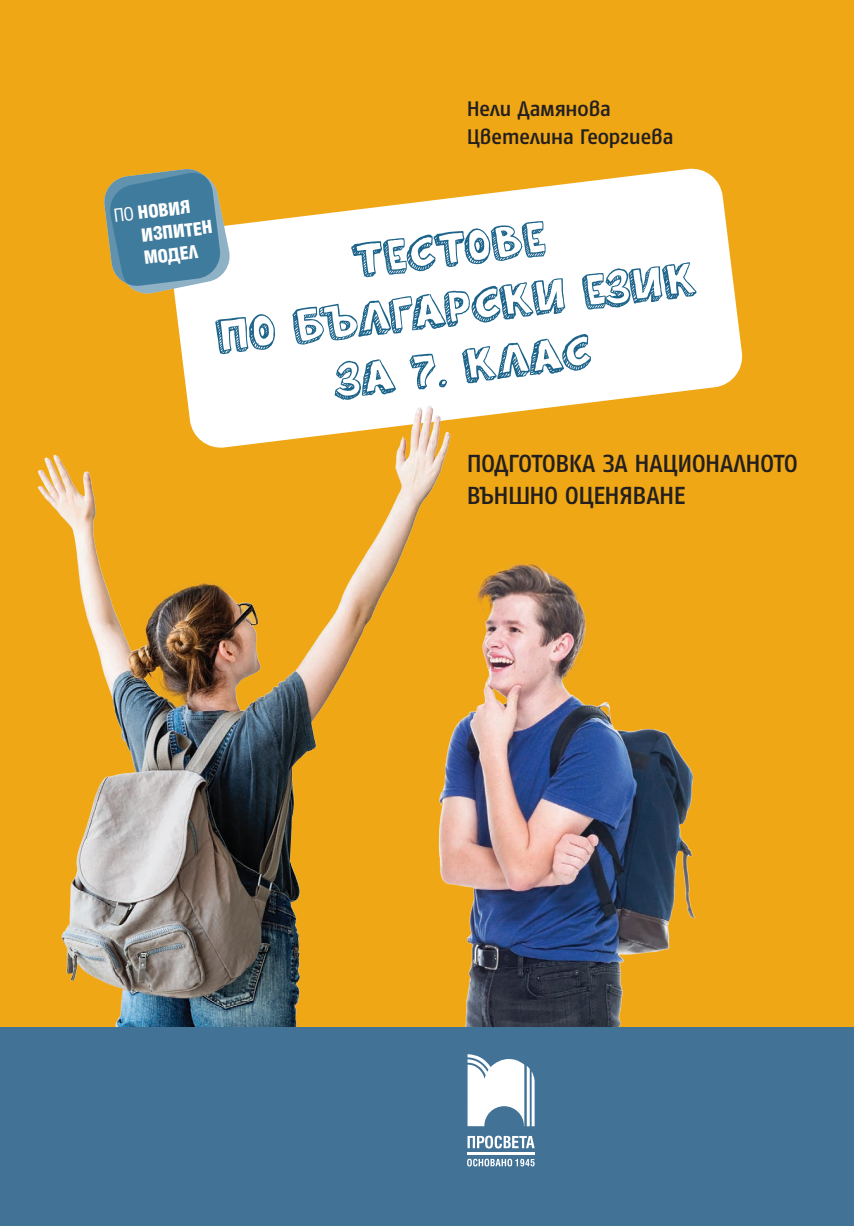
<style>
.page{position:relative;width:854px;height:1226px;background:#fff}
.page>*{position:absolute;margin:0;border:0;box-sizing:border-box;transform-origin:0 0}
.t1{font:49px/58.8px "HS Oil Change Bg";color:#1d648b;text-align:center}
.t2{font:500 24.5px/31.5px "HS Fago Bg";color:#231f20}
.t3{font:500 21px/28px "HS Fago Bg";color:#231f20}
.t4{font:900 condensed 20.65px/22.8px "Helen Bg";color:#fff}
.s1{font-weight:400}
</style>
<div class="page">
<div style="left:0;top:0;width:853px;height:1225px;background:#efa715"></div>
<img style="left:467px;top:563px;width:229px;height:464px">
<svg style="left:174px;top:168px;width:569px;height:250px;fill:#fff"></svg>
<img style="left:37px;top:375px;width:430px;height:652px">
<div style="left:1px;top:1027px;width:852px;height:198px;background:#427397"></div>
<svg style="left:467px;top:1054px;width:67px;height:72px"></svg>
<svg style="left:467px;top:1135px;width:67px;height:13px"></svg>
<svg style="left:467px;top:1158px;width:67px;height:8px"></svg>
<hr style="left:467px;top:1151px;width:67px;height:3px;background:#fff">
<svg style="left:104px;top:168px;width:128px;height:128px"></svg>
<p class="t3" style="left:467px;top:95px;width:208px">Нели Дамянова<br>Цветелина Георгиева</p>
<p class="t4" style="left:137px;top:201px;width:73px;text-indent:-25px;rotate:-7deg"><span class="s1">ПО</span> НОВИЯ<br>ИЗПИТЕН<br>МОДЕЛ</p>
<h1 class="t1" style="left:205px;top:248px;width:484px;rotate:-7deg">ТЕСТОВЕ<br>ПО БЪЛГАРСКИ ЕЗИК<br>ЗА 7. КЛАС</h1>
<p class="t2" style="left:467px;top:448px;width:332px">ПОДГОТОВКА ЗА НАЦИОНАЛНОТО<br>ВЪНШНО ОЦЕНЯВАНЕ</p>
</div>
